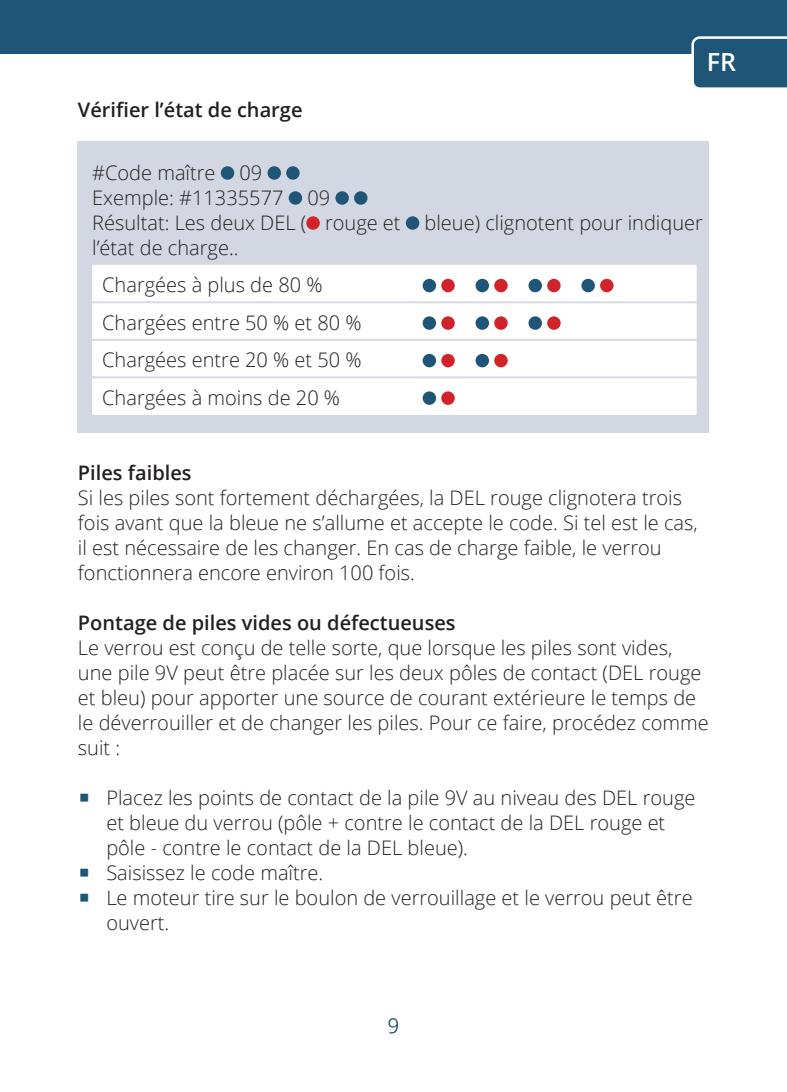
<style>
.page{position:relative;width:787px;height:1092px;background:#fff}
.page>*{position:absolute;margin:0;border:0;box-sizing:border-box;transform-origin:0 0}
.t1{font:600 25px "Open Sans";color:#fff}
.t2{font:300 20px/25px "Open Sans";color:#231f20}
.t3{font:600 20px "Open Sans";color:#231f20}
.t4{font:300 20px "Open Sans";color:#1f5678}
</style>
<div class="page">
<div style="left:0;top:0;width:787px;height:53px;background:#1f5678"></div>
<svg style="left:691px;top:36px;width:96px;height:52px"></svg>
<div style="left:78px;top:141px;width:631px;height:291px;background:#d3d7e1"></div>
<div style="left:221px;top:166px;width:13px;height:14px;background:#1f5678;border-radius:50%"></div>
<div style="left:267px;top:166px;width:14px;height:14px;background:#1f5678;border-radius:50%"></div>
<div style="left:286px;top:166px;width:14px;height:14px;background:#1f5678;border-radius:50%"></div>
<div style="left:289px;top:191px;width:13px;height:14px;background:#1f5678;border-radius:50%"></div>
<div style="left:335px;top:191px;width:14px;height:14px;background:#1f5678;border-radius:50%"></div>
<div style="left:354px;top:191px;width:13px;height:14px;background:#1f5678;border-radius:50%"></div>
<div style="left:306px;top:216px;width:14px;height:14px;background:#d1232a;border-radius:50%"></div>
<div style="left:406px;top:216px;width:13px;height:14px;background:#1f5678;border-radius:50%"></div>
<div style="left:92px;top:265px;width:604px;height:150px;background:#fff"></div>
<hr style="left:92px;top:376px;width:320px;height:2px;background:#d3d7e1">
<hr style="left:412px;top:376px;width:284px;height:2px;background:#d3d7e1">
<hr style="left:92px;top:339px;width:320px;height:2px;background:#d3d7e1">
<hr style="left:412px;top:339px;width:284px;height:2px;background:#d3d7e1">
<hr style="left:92px;top:301px;width:320px;height:2px;background:#d3d7e1">
<hr style="left:412px;top:301px;width:284px;height:2px;background:#d3d7e1">
<div style="left:422px;top:279px;width:14px;height:13px;background:#1f5678;border-radius:50%"></div>
<div style="left:441px;top:279px;width:14px;height:13px;background:#d1232a;border-radius:50%"></div>
<div style="left:475px;top:279px;width:14px;height:13px;background:#1f5678;border-radius:50%"></div>
<div style="left:494px;top:279px;width:13px;height:13px;background:#d1232a;border-radius:50%"></div>
<div style="left:528px;top:279px;width:14px;height:13px;background:#1f5678;border-radius:50%"></div>
<div style="left:547px;top:279px;width:13px;height:13px;background:#d1232a;border-radius:50%"></div>
<div style="left:581px;top:279px;width:14px;height:13px;background:#1f5678;border-radius:50%"></div>
<div style="left:600px;top:279px;width:13px;height:13px;background:#d1232a;border-radius:50%"></div>
<div style="left:422px;top:316px;width:14px;height:14px;background:#1f5678;border-radius:50%"></div>
<div style="left:441px;top:316px;width:14px;height:14px;background:#d1232a;border-radius:50%"></div>
<div style="left:475px;top:316px;width:14px;height:14px;background:#1f5678;border-radius:50%"></div>
<div style="left:494px;top:316px;width:13px;height:14px;background:#d1232a;border-radius:50%"></div>
<div style="left:528px;top:316px;width:14px;height:14px;background:#1f5678;border-radius:50%"></div>
<div style="left:547px;top:316px;width:13px;height:14px;background:#d1232a;border-radius:50%"></div>
<div style="left:422px;top:354px;width:14px;height:13px;background:#1f5678;border-radius:50%"></div>
<div style="left:441px;top:354px;width:14px;height:13px;background:#d1232a;border-radius:50%"></div>
<div style="left:475px;top:354px;width:14px;height:13px;background:#1f5678;border-radius:50%"></div>
<div style="left:494px;top:354px;width:13px;height:13px;background:#d1232a;border-radius:50%"></div>
<div style="left:422px;top:391px;width:14px;height:14px;background:#1f5678;border-radius:50%"></div>
<div style="left:441px;top:391px;width:14px;height:14px;background:#d1232a;border-radius:50%"></div>
<p class="t3" style="left:78px;top:96px;width:226px">Vérifier l’état de charge</p>
<p class="t1" style="left:707px;top:45px;width:34px">DE</p>
<p class="t1" style="left:707px;top:45px;width:31px">FR</p>
<p class="t2" style="left:92px;top:159px;width:612px">#Code maître 09<br>Exemple: #11335577 09<br>Résultat: Les deux DEL ( rouge et bleue) clignotent pour indiquer l’état de charge..</p>
<p class="t2" style="left:102px;top:266px;width:261px;line-height:37.5px">Chargées à plus de 80 %<br>Chargées entre 50 % et 80 %<br>Chargées entre 20 % et 50 %<br>Chargées à moins de 20 %</p>
<p class="t3" style="left:78px;top:459px;width:115px">Piles faibles</p>
<p class="t2" style="left:78px;top:484px;width:621px">Si les piles sont fortement déchargées, la DEL rouge clignotera trois fois avant que la bleue ne s’allume et accepte le code. Si tel est le cas, il est nécessaire de les changer. En cas de charge faible, le verrou fonctionnera encore environ 100 fois.</p>
<p class="t3" style="left:78px;top:609px;width:379px">Pontage de piles vides ou défectueuses</p>
<p class="t2" style="left:78px;top:634px;width:632px">Le verrou est conçu de telle sorte, que lorsque les piles sont vides, une pile 9V peut être placée sur les deux pôles de contact (DEL rouge et bleu) pour apporter une source de courant extérieure le temps de le déverrouiller et de changer les piles. Pour ce faire, procédez comme suit :</p>
<p class="t2" style="left:106px;top:784px;width:590px">Placez les points de contact de la pile 9V au niveau des DEL rouge et bleue du verrou (pôle + contre le contact de la DEL rouge et pôle - contre le contact de la DEL bleue).<br>Saisissez le code maître.<br>Le moteur tire sur le boulon de verrouillage et le verrou peut être ouvert.</p>
<p class="t4" style="left:388px;top:1011px;width:13px">9</p>
</div>
